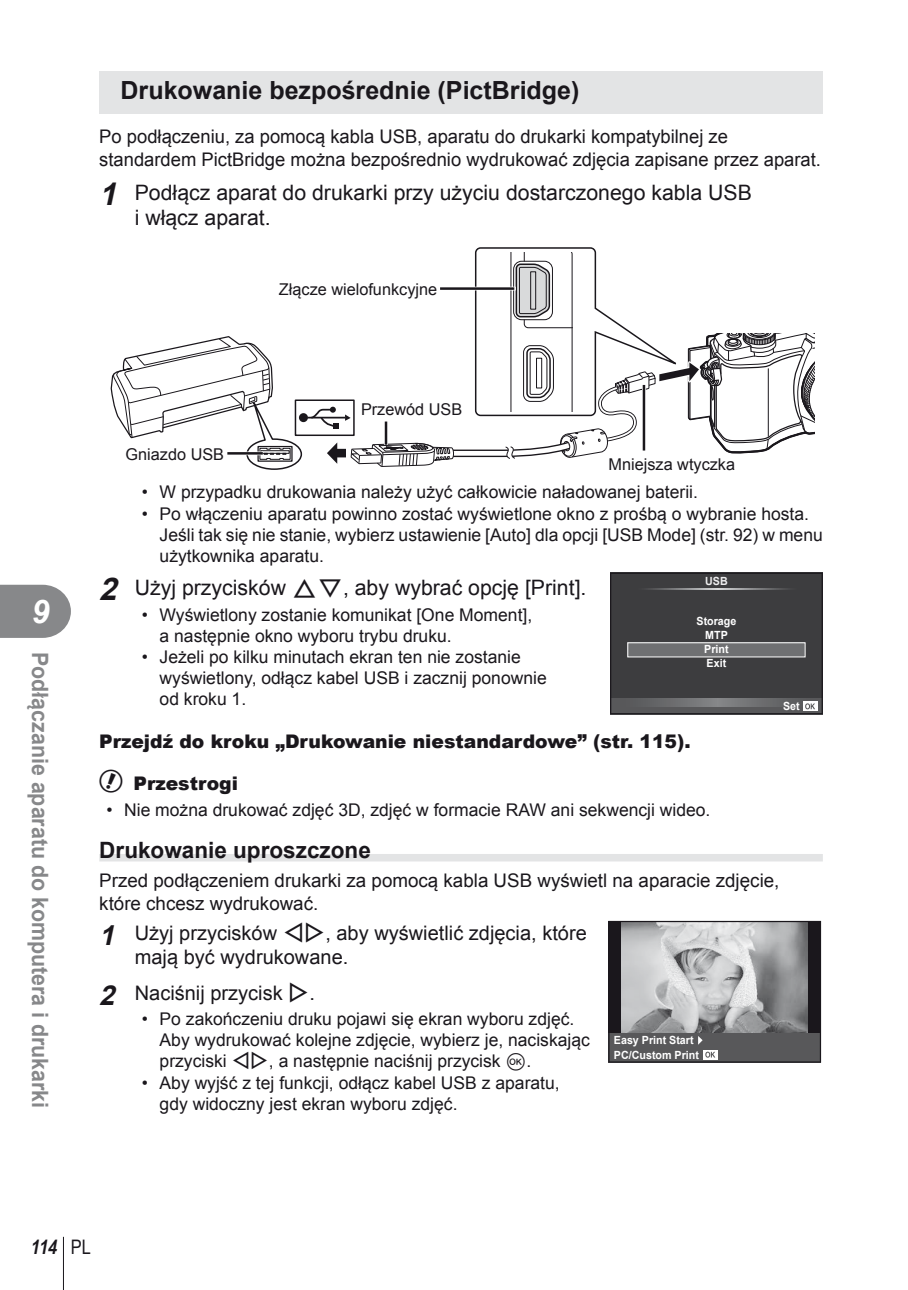
<style>
.page{position:relative;width:908px;height:1290px;background:#fff}
.page>*{position:absolute;margin:0;border:0;box-sizing:border-box;transform-origin:0 0}
.t1{font:italic 700 32.5px "Arial";color:#fff}
.t2{font:700 25px "Arial";color:#1a171c}
.t3{font:700 22.5px "Arial";color:#87888a;scale:.95 1}
.t4{font:700 22.5px "Arial";color:#1a171c}
.t5{font:21.25px/25.5px "Arial";color:#1a171c}
.t6{font:20px/24px "Arial";color:#1a171c}
.t7{font:italic 700 20px "Arial Narrow";color:#1a171c}
.t8{font:18.75px/22.5px "Arial";color:#1a171c}
.t9{font:900 18.75px "Arial";color:#1a171c}
.t10{font:17.5px/21px "Arial";color:#1a171c}
.t11{font:16.25px "Arial";color:#1a171c}
.t12{font:700 11.25px/14.2px "Arial";color:#fff;scale:.95 1}
.t13{font:700 11.25px "Arial";color:#ededee;scale:.95 1}
.s1{font-weight:700;font-style:italic;font-size:31.25px}
.s2{font-family:"olympus 15"}
.s3{font-family:"olympus 15";font-weight:400;font-size:23.75px}
.s4{font-weight:700;font-style:italic;font-size:27.5px}
.s5{font-family:"Olympus 7"}
.s6{font-weight:400;font-style:normal}
</style>
<div class="page">
<hr style="left:63px;top:1237px;width:1px;height:53px;background:#1a171c">
<svg style="left:0;top:585px;width:71px;height:53px;background:#919294"></svg>
<div style="left:99px;top:854px;width:723px;height:7px;background:#e3e4e5"></div>
<div style="left:99px;top:71px;width:723px;height:42px;background:#e3e4e5"></div>
<div style="left:299px;top:413px;width:9px;height:9px;background:#1a171c;border-radius:50%"></div>
<hr style="left:307px;top:417px;width:38px;height:1px;background:#1a171c">
<svg style="left:309px;top:247px;width:505px;height:220px"></svg>
<svg style="left:110px;top:336px;width:193px;height:134px"></svg>
<hr style="left:443px;top:287px;width:72px;height:3px;background:#fff">
<hr style="left:440px;top:287px;width:74px;height:3px;background:#1a171c">
<hr style="left:384px;top:422px;width:4px;height:23px;background:#c1c1c2">
<hr style="left:384px;top:421px;width:3px;height:24px;background:#1a171c">
<svg style="left:227px;top:451px;width:36px;height:1px"></svg>
<hr style="left:227px;top:452px;width:36px;height:3px;background:#1a171c">
<hr style="left:641px;top:386px;width:4px;height:65px;background:#fff">
<hr style="left:642px;top:385px;width:3px;height:65px;background:#1a171c">
<svg style="left:610px;top:573px;width:212px;height:141px;background:#48484a"></svg>
<div style="left:606px;top:920px;width:216px;height:143px;background:linear-gradient(to bottom,#1a171c,#1a171c)"></div>
<svg style="left:608px;top:921px;width:212px;height:141px;background:#919193"></svg>
<h1 class="t1" style="left:32px;top:593px;width:20px">9</h1>
<p class="t3" style="left:53px;top:652px;width:482px;rotate:90deg">Podłączanie aparatu do komputera i drukarki</p>
<h2 class="t2" style="left:120px;top:76px;width:460px">Drukowanie bezpośrednie (PictBridge)</h2>
<p class="t8" style="left:99px;top:125px;width:723px">Po podłączeniu, za pomocą kabla USB, aparatu do drukarki kompatybilnej ze standardem PictBridge można bezpośrednio wydrukować zdjęcia zapisane przez aparat.</p>
<p class="t5" style="left:135px;top:179px;width:618px;text-indent:-35px"><span class="s1">1</span> Podłącz aparat do drukarki przy użyciu dostarczonego kabla USB i włącz aparat.</p>
<p class="t11" style="left:279px;top:281px;width:160px">Złącze wielofunkcyjne</p>
<p class="t11" style="left:125px;top:445px;width:100px">Gniazdo USB</p>
<p class="t11" style="left:361px;top:400px;width:103px">Przewód USB</p>
<p class="t11" style="left:608px;top:455px;width:128px">Mniejsza wtyczka</p>
<p class="t10" style="left:142px;top:482px;width:557px">• W przypadku drukowania należy użyć całkowicie naładowanej baterii.</p>
<p class="t10" style="left:159px;top:503px;width:664px;text-indent:-18px">• Po włączeniu aparatu powinno zostać wyświetlone okno z prośbą o wybranie hosta.<br>Jeśli tak się nie stanie, wybierz ustawienie [Auto] dla opcji [USB Mode] (str. 92) w menu użytkownika aparatu.</p>
<p class="t5" style="left:99px;top:575px;width:488px"><span class="s1">2</span> Użyj przycisków <span class="s2">FG</span>, aby wybrać opcję [Print].</p>
<p class="t10" style="left:159px;top:604px;width:374px;text-indent:-18px">• Wyświetlony zostanie komunikat [One Moment], a następnie okno wyboru trybu druku.</p>
<p class="t10" style="left:159px;top:647px;width:388px;text-indent:-18px">• Jeżeli po kilku minutach ekran ten nie zostanie wyświetlony, odłącz kabel USB i zacznij ponownie od kroku 1.</p>
<p class="t13" style="left:704px;top:574px;width:25px">USB</p>
<p class="t12" style="left:696px;top:614px;width:43px">Storage</p>
<p class="t12" style="left:704px;top:642px;width:27px">Print<br>Exit</p>
<p class="t12" style="left:705px;top:628px;width:25px">MTP</p>
<p class="t12" style="left:782px;top:699px;width:19px">Set</p>
<p class="t9" style="left:99px;top:727px;width:592px">Przejdź do kroku „Drukowanie niestandardowe” (str. 115).</p>
<p class="t9" style="left:99px;top:770px;width:140px"><span class="s3">#</span> Przestrogi</p>
<p class="t10" style="left:106px;top:799px;width:605px">• Nie można drukować zdjęć 3D, zdjęć w formacie RAW ani sekwencji wideo.</p>
<p class="t4" style="left:99px;top:837px;width:273px">Drukowanie uproszczone</p>
<p class="t8" style="left:99px;top:869px;width:681px">Przed podłączeniem drukarki za pomocą kabla USB wyświetl na aparacie zdjęcie, które chcesz wydrukować.</p>
<p class="t6" style="left:135px;top:921px;width:453px;text-indent:-35px"><span class="s4">1</span> Użyj przycisków <span class="s2">HI</span>, aby wyświetlić zdjęcia, które mają być wydrukowane.</p>
<p class="t6" style="left:99px;top:981px;width:217px"><span class="s4">2</span> Naciśnij przycisk <span class="s2">I</span>.</p>
<p class="t10" style="left:159px;top:1008px;width:431px;text-indent:-18px">• Po zakończeniu druku pojawi się ekran wyboru zdjęć.<br>Aby wydrukować kolejne zdjęcie, wybierz je, naciskając przyciski <span class="s2">HI</span>, a następnie naciśnij przycisk <span class="s5">Q</span>.</p>
<p class="t10" style="left:159px;top:1072px;width:401px;text-indent:-18px">• Aby wyjść z tej funkcji, odłącz kabel USB z aparatu, gdy widoczny jest ekran wyboru zdjęć.</p>
<p class="t12" style="left:613px;top:1033px;width:85px">Easy Print Start</p>
<p class="t12" style="left:613px;top:1047px;width:91px">PC/Custom Print</p>
<p class="t7" style="left:30px;top:1235px;width:62px">114 <span class="s6">PL</span></p>
</div>
